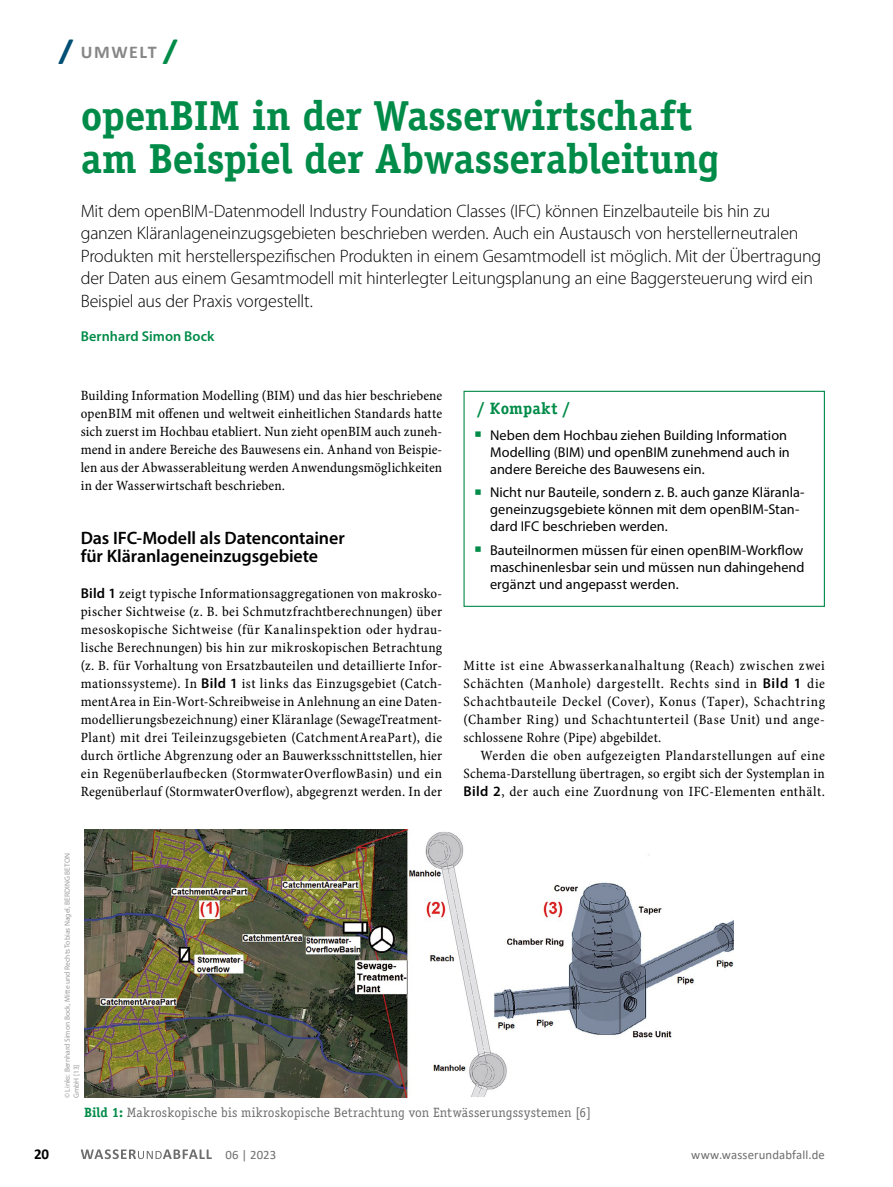
<style>
.page{position:relative;width:893px;height:1187px;background:#fff}
.page>*{position:absolute;margin:0;border:0;box-sizing:border-box;transform-origin:0 0}
.Title_x{font:700 42px/43.5px "Officina Serif Std";letter-spacing:-.015em;color:#008b48}
.Trailer_x{font:300 18px/22.5px "Myriad Pro";letter-spacing:-.015em;color:#000}
.SectionHeading_1_x{font:600 18px/18px "Myriad Pro";letter-spacing:-.005em;color:#000}
.t1{font:700 18px "Calibri";letter-spacing:.085em;color:#868786}
.Box_Heading_Kompakt{font:700 16.5px "Officina Serif Std";letter-spacing:.015em;color:#008b48}
.t2{font:700 15px "Calibri";color:#000}
.Para_x{font:14.25px/18px "Minion Pro Cn Capt";letter-spacing:.015em;color:#000;text-align:justify}
.t3{font:14.25px/17px "Myriad Pro";letter-spacing:.005em;color:#000}
.Para_Indent{font:14.25px/18px "Minion Pro Cn Capt";letter-spacing:.025em;color:#000;text-align:justify}
.Author_x{font:600 14.25px "Myriad Pro";letter-spacing:.005em;color:#008b48}
.Image_Caption_x{font:13.5px "Officina Serif Std";letter-spacing:.01em;color:#6e6e6e}
.t4{font:12.75px "Calibri";letter-spacing:.01em;color:#6e6e6e}
.Image_Source_x{font:7.5px/9px "Myriad Pro";color:#9c9c9d}
.s1{font-size:28.5px;color:#004f75}
.s2{font-size:28.5px;color:#008b48}
.s3{font-family:"Myriad Pro";font-weight:600}
.s4{font-weight:700;color:#008b48}
</style>
<div class="page">
<img style="left:84px;top:829px;width:649px;height:268px">
<div style="left:463px;top:391px;width:362px;height:216px;border:1px solid #008b48"></div>
<svg style="left:81px;top:1149px;width:131px;height:9px"></svg>
<p class="t1" style="left:58px;top:39px;width:121px"><span class="s1">/</span> UMWELT <span class="s2">/</span></p>
<p class="Title_x" style="left:81px;top:93px;width:640px">openBIM in der Wasserwirtschaft am Beispiel der Abwasserableitung</p>
<p class="Trailer_x" style="left:81px;top:200px;width:742px">Mit dem openBIM-Datenmodell Industry Foundation Classes (IFC) können Einzelbauteile bis hin zu ganzen Kläranlageneinzugsgebieten beschrieben werden. Auch ein Austausch von herstellerneutralen Produkten mit herstellerspezifischen Produkten in einem Gesamtmodell ist möglich. Mit der Übertragung der Daten aus einem Gesamtmodell mit hinterlegter Leitungsplanung an eine Baggersteuerung wird ein Beispiel aus der Praxis vorgestellt.</p>
<p class="Author_x" style="left:81px;top:327px;width:135px">Bernhard Simon Bock</p>
<p class="Para_x" style="left:81px;top:386px;width:363px">Building Information Modelling (BIM) und das hier beschriebene openBIM mit offenen und weltweit einheitlichen Standards hatte sich zuerst im Hochbau etabliert. Nun zieht openBIM auch zuneh&shy;mend in andere Bereiche des Bauwesens ein. Anhand von Beispie&shy;len aus der Abwasserableitung werden Anwendungsmöglichkeiten in der Wasserwirtschaft beschrieben.</p>
<p class="SectionHeading_1_x" style="left:81px;top:528px;width:266px">Das IFC-Modell als Datencontainer für Kläranlageneinzugsgebiete</p>
<p class="Para_x" style="left:81px;top:584px;width:363px"><span class="s3">Bild 1</span> zeigt typische Informationsaggregationen von makrosko&shy;pischer Sichtweise (z. B. bei Schmutzfrachtberechnungen) über mesoskopische Sichtweise (für Kanalinspektion oder hydrau&shy;lische Berechnungen) bis hin zur mikroskopischen Betrachtung (z. B. für Vorhaltung von Ersatzbauteilen und detaillierte Infor&shy;mationssysteme). In <span class="s3">Bild 1</span> ist links das Einzugsgebiet (Catch&shy;mentArea in Ein-Wort-Schreibweise in Anlehnung an eine Daten&shy;modellierungsbezeichnung) einer Kläranlage (SewageTreatment-Plant) mit drei Teileinzugsgebieten (CatchmentAreaPart), die durch örtliche Abgrenzung oder an Bauwerksschnittstellen, hier ein Regenüberlaufecken (StormwaterOverflowBasin) und ein Regenüberlauf (StormwaterOverflow), abgegrenzt werden. In der</p>
<p class="Box_Heading_Kompakt" style="left:477px;top:398px;width:94px">/ Kompakt /</p>
<p class="t3" style="left:490px;top:426px;width:301px">Neben dem Hochbau ziehen Building Information<br>Modelling (BIM) und openBIM zunehmend auch in andere Bereiche des Bauwesens ein.</p>
<p class="t3" style="left:490px;top:484px;width:316px">Nicht nur Bauteile, sondern z. B. auch ganze Kläranla&shy;geneinzugsgebiete können mit dem openBIM-Stan&shy;dard IFC beschrieben werden.</p>
<p class="t3" style="left:490px;top:541px;width:316px;text-align:justify">Bauteilnormen müssen für einen openBIM-Workflow maschinenlesbar sein und müssen nun dahingehend ergänzt und angepasst werden.</p>
<p class="Para_x" style="left:463px;top:656px;width:363px">Mitte ist eine Abwasserkanalhaltung (Reach) zwischen zwei Schächten (Manhole) dargestellt. Rechts sind in <span class="s3">Bild 1</span> die Schachtbauteile Deckel (Cover), Konus (Taper), Schachtring (Chamber Ring) und Schachtunterteil (Base Unit) und ange&shy;schlossene Rohre (Pipe) abgebildet.</p>
<p class="Para_Indent" style="left:463px;top:746px;width:363px;text-indent:17px">Werden die oben aufgezeigten Plandarstellungen auf eine Schema-Darstellung übertragen, so ergibt sich der Systemplan in <span class="s3">Bild 2</span>, der auch eine Zuordnung von IFC-Elementen enthält.</p>
<p class="Image_Source_x" style="left:63px;top:1098px;width:246px;rotate:-90deg">© Links: Bernhard Simon Bock, Mitte und Rechts Tobias Nagel, BERDING BETON<br>GmbH [13]</p>
<p class="Image_Caption_x" style="left:84px;top:1104px;width:509px"><span class="s4">Bild 1:</span> Makroskopische bis mikroskopische Betrachtung von Entwässerungssystemen [6]</p>
<p class="t2" style="left:34px;top:1143px;width:17px">20</p>
<p class="t4" style="left:225px;top:1145px;width:52px">06 | 2023</p>
<p class="t4" style="left:691px;top:1145px;width:135px">www.wasserundabfall.de</p>
</div>
